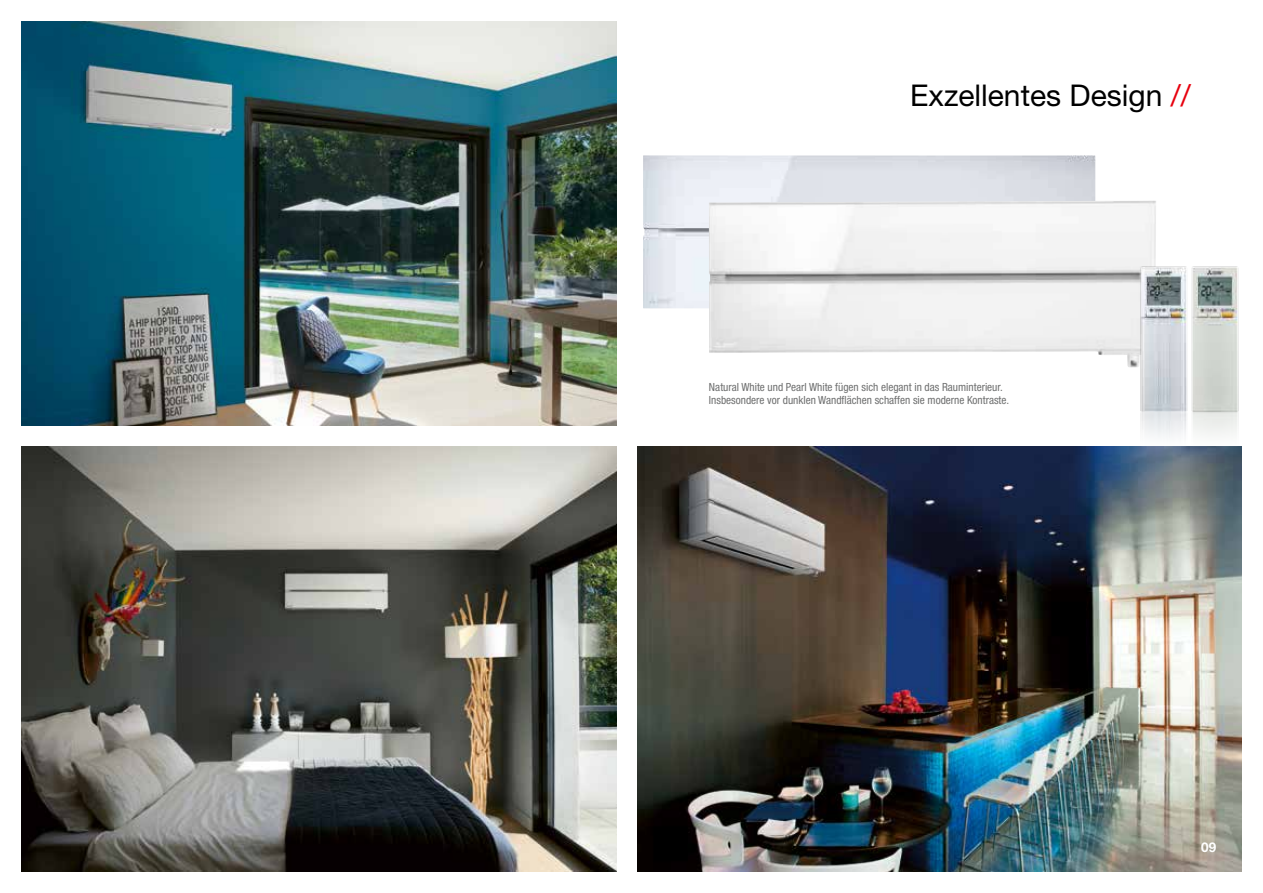
<style>
.page{position:relative;width:1263px;height:893px;background:#fff}
.page>*{position:absolute;margin:0;border:0;box-sizing:border-box;transform-origin:0 0}
.t1{font:30px "Helvetica Neue LT Pro";color:#000}
.t2{font:700 13.5px "Helvetica Neue LT Pro";color:#fff}
.t3{font:condensed 11.25px/13.5px "Helvetica Neue LT Pro";color:#6f7070}
.s1{color:#e7000e}
</style>
<div class="page">
<img style="left:21px;top:21px;width:596px;height:404px">
<img style="left:21px;top:446px;width:596px;height:426px">
<img style="left:638px;top:446px;width:604px;height:426px">
<img style="left:709px;top:201px;width:447px;height:166px">
<img style="left:1191px;top:266px;width:48px;height:169px">
<img style="left:1138px;top:256px;width:50px;height:181px">
<h1 class="t1" style="left:910px;top:77px;width:282px">Exzellentes Design <span class="s1">//</span></h1>
<p class="t3" style="left:709px;top:380px;width:302px">Natural White und Pearl White fügen sich elegant in das Rauminterieur.<br>Insbesondere vor dunklen Wandflächen schaffen sie moderne Kontraste.</p>
<p class="t2" style="left:1201px;top:838px;width:17px">09</p>
</div>
